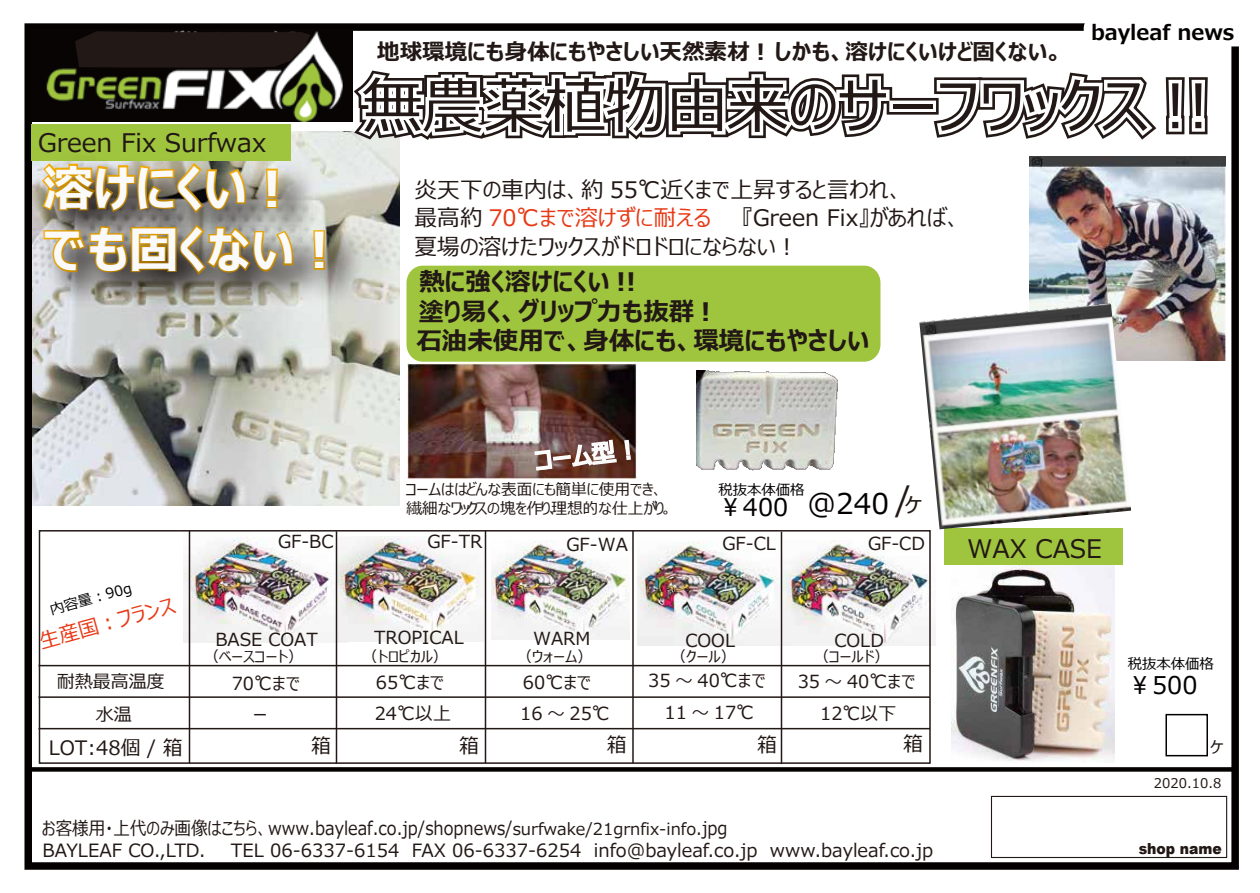
<style>
.page{position:relative;width:1260px;height:893px;background:#fff}
.page>*{position:absolute;margin:0;border:0;box-sizing:border-box;transform-origin:0 0}
.t1{font:60.9px "Meiryo UI";color:#221815}
.t2{font:700 49.65px/61.7px "Meiryo UI";color:#fafafa}
.t3{font:34.05px "Meiryo UI";color:#221815}
.t4{font:700 25.5px/29.2px "Meiryo UI";color:#221815}
.t5{font:25.5px "Meiryo UI";color:#221815}
.t6{font:24.3px "Meiryo UI";color:#040000}
.t7{font:22.65px/27.8px "Meiryo UI";color:#221815}
.t8{font:700 22.5px "Meiryo UI";color:#221815}
.t9{font:700 20.7px "Meiryo";color:#040000}
.t10{font:20.4px "Meiryo UI";color:#e83915}
.t11{font:19.8px "Meiryo UI";color:#221815}
.t12{font:18.45px "Meiryo UI";color:#221815;scale:.89 1}
.t13{font:18.3px "Meiryo UI";color:#221815}
.t14{font:18px/31px "Meiryo UI";color:#221815}
.t15{font:16.2px "Meiryo UI";color:#221815}
.t16{font:15.6px/18.8px "Meiryo UI";letter-spacing:-.015em;color:#221815}
.t17{font:900 15.3px "Arial";color:#221815;scale:.92 1}
.t18{font:15px "Meiryo UI";color:#221815}
.t19{font:14.25px "Meiryo UI";color:#040000}
.t20{font:13.35px "Meiryo UI";color:#221815}
.s1{color:#e83915}
.s2{font-size:25.5px}
.s3{font-size:28.5px}
.s4{font-size:16.5px}
</style>
<div class="page">
<img style="left:1030px;top:156px;width:196px;height:204px">
<img style="left:782px;top:540px;width:154px;height:105px">
<img style="left:637px;top:541px;width:142px;height:105px">
<img style="left:492px;top:540px;width:138px;height:100px">
<img style="left:184px;top:533px;width:164px;height:109px">
<img style="left:337px;top:536px;width:146px;height:105px">
<img style="left:33px;top:131px;width:367px;height:374px">
<div style="left:991px;top:795px;width:236px;height:63px;background:#fff;border:1px solid #221815"></div>
<div style="left:944px;top:529px;width:179px;height:36px;background:#9fc43e"></div>
<div style="left:407px;top:266px;width:474px;height:96px;background:#9fc43e;border-radius:17px"></div>
<div style="left:24px;top:23px;width:1215px;height:846px;border:8px solid #040000"></div>
<svg style="left:29px;top:767px;width:1206px;height:4px;background:#0e0a0a"></svg>
<img style="left:951px;top:566px;width:163px;height:196px">
<div style="left:39px;top:530px;width:892px;height:233px;border:2px solid #221815"></div>
<hr style="left:189px;top:531px;width:1px;height:232px;background:#221815">
<hr style="left:336px;top:531px;width:1px;height:232px;background:#221815">
<hr style="left:485px;top:531px;width:1px;height:232px;background:#221815">
<hr style="left:632px;top:531px;width:2px;height:232px;background:#221815">
<hr style="left:781px;top:531px;width:1px;height:233px;background:#221815">
<hr style="left:38px;top:665px;width:892px;height:1px;background:#221815">
<hr style="left:38px;top:696px;width:892px;height:2px;background:#221815">
<hr style="left:38px;top:728px;width:892px;height:1px;background:#221815">
<img style="left:30px;top:30px;width:322px;height:91px">
<svg style="left:75px;top:31px;width:235px;height:37px;background:#271d1b"></svg>
<div style="left:32px;top:124px;width:259px;height:36px;background:#9fc43e"></div>
<img style="left:407px;top:363px;width:230px;height:115px">
<div style="left:1166px;top:714px;width:42px;height:42px;border:2px solid #040000"></div>
<img style="left:24px;top:204px;width:371px;height:137px">
<div style="left:887px;top:98px;width:52px;height:17px;border:12px solid #221815"></div>
<svg style="left:344px;top:44px;width:554px;height:104px"></svg>
<svg style="left:926px;top:72px;width:282px;height:68px"></svg>
<svg style="left:533px;top:438px;width:99px;height:33px"></svg>
<img style="left:26px;top:144px;width:321px;height:62px">
<img style="left:26px;top:206px;width:367px;height:133px">
<img style="left:696px;top:370px;width:142px;height:101px">
<img style="left:919px;top:303px;width:212px;height:226px">
<div style="left:1084px;top:16px;width:165px;height:30px;background:#fff;border-radius:11px"></div>
<h3 class="t5" style="left:38px;top:125px;width:230px">Green Fix Surfwax</h3>
<h2 class="t2" style="left:44px;top:160px;width:302px">溶けにくい︕でも固くない︕</h2>
<p class="t8" style="left:377px;top:36px;width:687px">地球環境にも身体にもやさしい天然素材︕しかも、溶けにくいけど固くない。</p>
<p class="t9" style="left:1091px;top:18px;width:145px">bayleaf news</p>
<h1 class="t1" style="left:362px;top:64px;width:849px">無農薬植物由来のサーフワックス !!</h1>
<p class="t7" style="left:415px;top:177px;width:491px">炎天下の車内は、約 55℃近くまで上昇すると言われ、最高約 <span class="s1">70℃まで溶けずに耐える</span></p>
<p class="t7" style="left:415px;top:204px;width:548px;line-height:29.4px;text-indent:327px">『Green Fix』があれば、夏場の溶けたワックスがドロドロにならない︕</p>
<h3 class="t4" style="left:419px;top:268px;width:218px">熱に強く溶けにくい !!</h3>
<h3 class="t4" style="left:416px;top:298px;width:454px">塗り易く、グリップ力も抜群 !<br>石油未使用で、身体にも、環境にもやさしい</h3>
<p class="t16" style="left:406px;top:481px;width:268px">コームははどんな表面にも簡単に使用でき、繊細なワックスの塊を作り、理想的な仕上がり。</p>
<p class="t19" style="left:719px;top:480px;width:87px">税抜本体価格</p>
<h3 class="t3" style="left:895px;top:475px;width:28px">/<span class="s2">ヶ</span></h3>
<h3 class="t6" style="left:719px;top:490px;width:172px">￥400 <span class="s3">@240</span></h3>
<p class="t19" style="left:30px;top:604px;width:104px;rotate:-15deg">　　内容量︓90g</p>
<p class="t10" style="left:36px;top:627px;width:142px;rotate:-15deg">生産国︓フランス</p>
<p class="t14" style="left:57px;top:667px;width:109px">耐熱最高温度</p>
<p class="t14" style="left:96px;top:699px;width:37px">水温</p>
<p class="t14" style="left:278px;top:527px;width:57px">GF-BC</p>
<p class="t14" style="left:428px;top:527px;width:57px">GF-TR</p>
<p class="t14" style="left:567px;top:530px;width:63px">GF-WA</p>
<p class="t14" style="left:723px;top:529px;width:55px">GF-CL</p>
<p class="t14" style="left:868px;top:529px;width:58px">GF-CD</p>
<p class="t14" style="left:216px;top:624px;width:104px">BASE COAT</p>
<p class="t18" style="left:204px;top:646px;width:101px">（ベースコート）</p>
<p class="t14" style="left:253px;top:668px;width:49px;text-indent:-21px">70℃までー</p>
<p class="t14" style="left:374px;top:623px;width:91px">TROPICAL</p>
<p class="t18" style="left:363px;top:646px;width:87px">（トロピカル）</p>
<p class="t14" style="left:533px;top:624px;width:59px">WARM</p>
<p class="t18" style="left:517px;top:646px;width:77px">（ウォーム）</p>
<p class="t14" style="left:685px;top:625px;width:51px">COOL</p>
<p class="t18" style="left:671px;top:646px;width:66px">（クール）</p>
<p class="t14" style="left:835px;top:625px;width:51px">COLD</p>
<p class="t18" style="left:814px;top:646px;width:77px">（コールド）</p>
<p class="t14" style="left:376px;top:668px;width:70px">65℃まで</p>
<p class="t14" style="left:523px;top:668px;width:70px">60℃まで</p>
<p class="t14" style="left:648px;top:665px;width:119px">35 ～ 40℃まで</p>
<p class="t14" style="left:520px;top:698px;width:91px">16 ～ 25℃</p>
<p class="t14" style="left:664px;top:697px;width:91px">11 ～ 17℃</p>
<p class="t14" style="left:820px;top:698px;width:102px">12℃以下　　</p>
<p class="t14" style="left:798px;top:667px;width:119px">35 ～ 40℃まで</p>
<p class="t14" style="left:375px;top:699px;width:78px">24℃以上</p>
<p class="t11" style="left:49px;top:733px;width:136px">LOT:48個 / 箱</p>
<p class="t11" style="left:311px;top:732px;width:21px">箱</p>
<p class="t11" style="left:459px;top:732px;width:21px">箱</p>
<p class="t11" style="left:607px;top:731px;width:21px">箱</p>
<p class="t11" style="left:757px;top:731px;width:21px">箱</p>
<p class="t11" style="left:903px;top:730px;width:21px">箱</p>
<p class="t12" style="left:42px;top:815px;width:771px">お客様用・上代のみ画像はこちら、www.bayleaf.co.jp/shopnews/<span class="s4">surfwake/21grnfix-info</span>.jpg</p>
<p class="t13" style="left:42px;top:837px;width:165px">BAYLEAF CO.,LTD.</p>
<p class="t13" style="left:231px;top:837px;width:704px">TEL 06-6337-6154 FAX 06-6337-6254 info@bayleaf.co.jp www.bayleaf.co.jp</p>
<h3 class="t5" style="left:967px;top:531px;width:136px">WAX CASE</h3>
<p class="t19" style="left:1128px;top:653px;width:87px">税抜本体価格</p>
<h3 class="t6" style="left:1128px;top:668px;width:71px">￥500</h3>
<p class="t15" style="left:1210px;top:735px;width:14px">ケ</p>
<p class="t20" style="left:1154px;top:774px;width:69px">2020.10.8</p>
<p class="t17" style="left:1139px;top:837px;width:92px">shop name</p>
</div>
